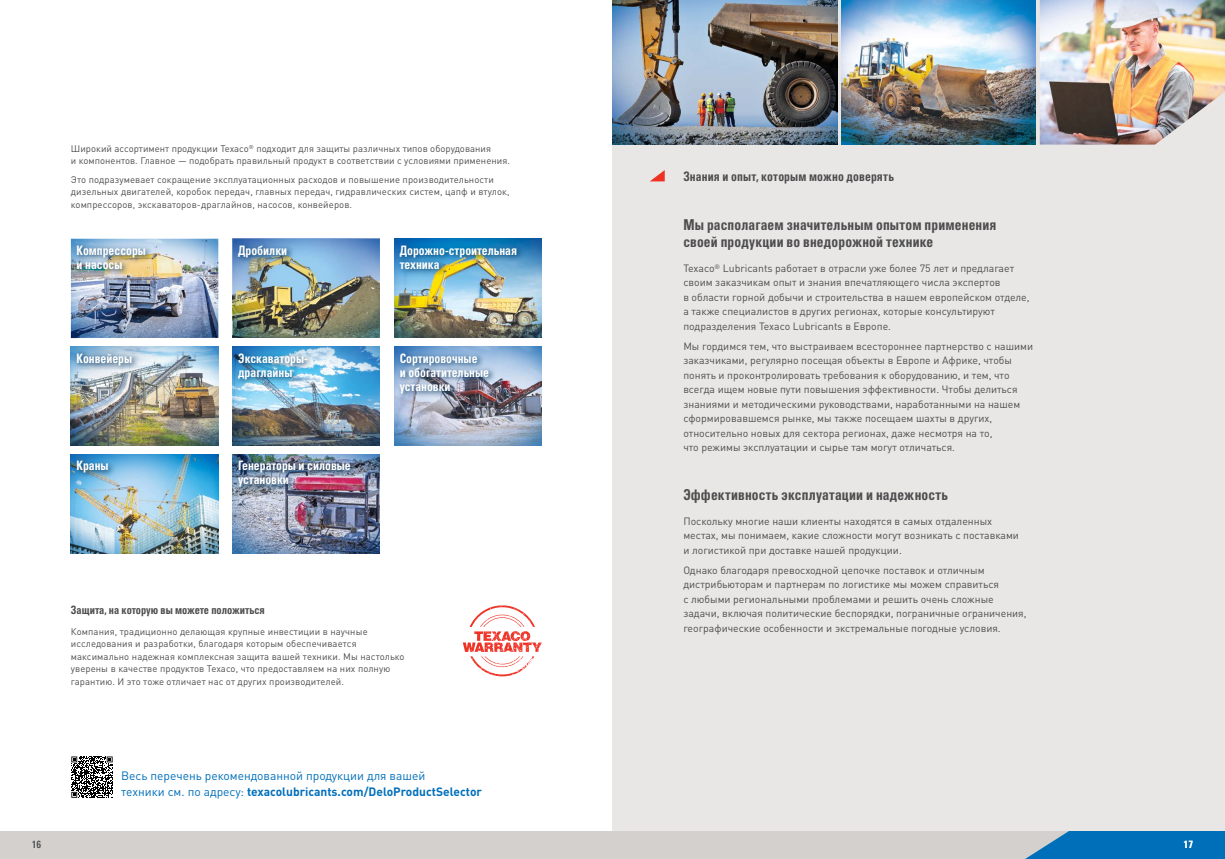
<style>
.page{position:relative;width:1225px;height:859px;background:#fff}
.page>*{position:absolute;margin:0;border:0;box-sizing:border-box;transform-origin:0 0}
.t1{font:15px/16.5px "Univers LTCYR 67 Bold Cond";letter-spacing:.01em;color:#4d4d4f;scale:.9 1}
.t2{font:13px/14px "Univers LTCYR 67 Bold Cond";color:#fff;scale:.9 1}
.t3{font:13px "Univers LTCYR 67 Bold Cond";letter-spacing:.01em;color:#4d4d4f;scale:.9 1}
.t4{font:12px/16px "DIN Pro";color:#006fba}
.t5{font:11.5px "Univers LTCYR 67 Bold Cond";color:#4d4d4f;scale:.9 1}
.t6{font:10.5px/14.5px "DIN Pro";color:#4d4d4f}
.t7{font:700 condensed 10px "Univers Next Pro";color:#4d4d4f}
.t8{font:700 condensed 10px "Univers Next Pro";color:#fff}
.t9{font:9.5px/12.5px "DIN Pro";letter-spacing:.01em;color:#4d4d4f}
.s1{font-weight:700}
</style>
<div class="page">
<div style="left:0;top:831px;width:1225px;height:28px;background:#d3d0ce"></div>
<svg style="left:1025px;top:831px;width:200px;height:28px;background:#1779bc"></svg>
<div style="left:612px;top:0;width:613px;height:831px;background:#e9e7e5"></div>
<img style="left:71px;top:346px;width:147px;height:100px">
<img style="left:71px;top:239px;width:147px;height:99px">
<img style="left:73px;top:241px;width:80px;height:36px">
<img style="left:394px;top:346px;width:147px;height:100px">
<img style="left:396px;top:349px;width:100px;height:52px">
<img style="left:232px;top:239px;width:148px;height:99px">
<svg style="left:234px;top:241px;width:61px;height:24px"></svg>
<svg style="left:73px;top:349px;width:67px;height:24px;background:#99b5cc"></svg>
<img style="left:232px;top:346px;width:148px;height:100px">
<img style="left:234px;top:349px;width:81px;height:38px">
<img style="left:71px;top:454px;width:147px;height:99px">
<svg style="left:73px;top:457px;width:43px;height:23px"></svg>
<img style="left:232px;top:454px;width:148px;height:99px">
<img style="left:235px;top:457px;width:123px;height:37px">
<img style="left:394px;top:239px;width:147px;height:99px">
<img style="left:396px;top:241px;width:128px;height:35px">
<img style="left:612px;top:0;width:225px;height:145px">
<img style="left:841px;top:0;width:194px;height:145px">
<svg style="left:462px;top:605px;width:80px;height:72px"></svg>
<svg style="left:650px;top:170px;width:15px;height:11px"></svg>
<img style="left:1039px;top:0;width:186px;height:145px">
<svg style="left:71px;top:756px;width:42px;height:42px"></svg>
<p class="t9" style="left:71px;top:141px;width:440px">Широкий ассортимент продукции Texaco<sup>®</sup> подходит для защиты различных типов оборудования<br>и компонентов. Главное — подобрать правильный продукт в соответствии с условиями применения.</p>
<p class="t9" style="left:71px;top:172px;width:440px">Это подразумевает сокращение эксплуатационных расходов и повышение производительности дизельных двигателей, коробок передач, главных передач, гидравлических систем, цапф и втулок, компрессоров, экскаваторов-драглайнов, насосов, конвейеров.</p>
<p class="t2" style="left:77px;top:243px;width:79px">Компрессоры и насосы</p>
<p class="t2" style="left:238px;top:243px;width:56px">Дробилки</p>
<p class="t2" style="left:400px;top:243px;width:132px">Дорожно-строительная техника</p>
<p class="t2" style="left:77px;top:351px;width:63px">Конвейеры</p>
<p class="t2" style="left:238px;top:351px;width:79px">Экскаваторы&shy;драглайны</p>
<p class="t2" style="left:400px;top:351px;width:101px">Сортировочные<br>и обогатительные установки</p>
<p class="t2" style="left:77px;top:458px;width:37px">Краны</p>
<p class="t2" style="left:238px;top:458px;width:127px">Генераторы и силовые установки</p>
<p class="t5" style="left:71px;top:602px;width:217px">Защита, на которую вы можете положиться</p>
<p class="t9" style="left:71px;top:624px;width:335px">Компания, традиционно делающая крупные инвестиции в научные исследования и разработки, благодаря которым обеспечивается максимально надежная комплексная защита вашей техники. Мы настолько уверены в качестве продуктов Texaco, что предоставляем на них полную гарантию. И это тоже отличает нас от других производителей.</p>
<p class="t4" style="left:121px;top:767px;width:362px">Весь перечень рекомендованной продукции для вашей<br>техники см. по адресу: <span class="s1">texacolubricants.com/DeloProductSelector</span></p>
<p class="t3" style="left:683px;top:169px;width:235px">Знания и опыт, которым можно доверять</p>
<h1 class="t1" style="left:683px;top:216px;width:349px">Мы располагаем значительным опытом применения своей продукции во внедорожной технике</h1>
<p class="t6" style="left:683px;top:260px;width:348px">Texaco<sup>®</sup> Lubricants работает в отрасли уже более 75 лет и предлагает своим заказчикам опыт и знания впечатляющего числа экспертов<br>в области горной добычи и строительства в нашем европейском отделе, а также специалистов в других регионах, которые консультируют подразделения Texaco Lubricants в Европе.</p>
<p class="t6" style="left:683px;top:338px;width:351px">Мы гордимся тем, что выстраиваем всестороннее партнерство с нашими заказчиками, регулярно посещая объекты в Европе и Африке, чтобы понять и проконтролировать требования к оборудованию, и тем, что всегда ищем новые пути повышения эффективности. Чтобы делиться знаниями и методическими руководствами, наработанными на нашем сформировавшемся рынке, мы также посещаем шахты в других, относительно новых для сектора регионах, даже несмотря на то,<br>что режимы эксплуатации и сырье там могут отличаться.</p>
<h1 class="t1" style="left:683px;top:486px;width:295px">Эффективность эксплуатации и надежность</h1>
<p class="t6" style="left:683px;top:513px;width:337px">Поскольку многие наши клиенты находятся в самых отдаленных местах, мы понимаем, какие сложности могут возникать с поставками и логистикой при доставке нашей продукции.</p>
<p class="t6" style="left:683px;top:562px;width:345px">Однако благодаря превосходной цепочке поставок и отличным дистрибьюторам и партнерам по логистике мы можем справиться<br>с любыми региональными проблемами и решить очень сложные задачи, включая политические беспорядки, пограничные ограничения, географические особенности и экстремальные погодные условия.</p>
<p class="t7" style="left:32px;top:838px;width:11px">16</p>
<p class="t8" style="left:1183px;top:838px;width:11px">17</p>
</div>
